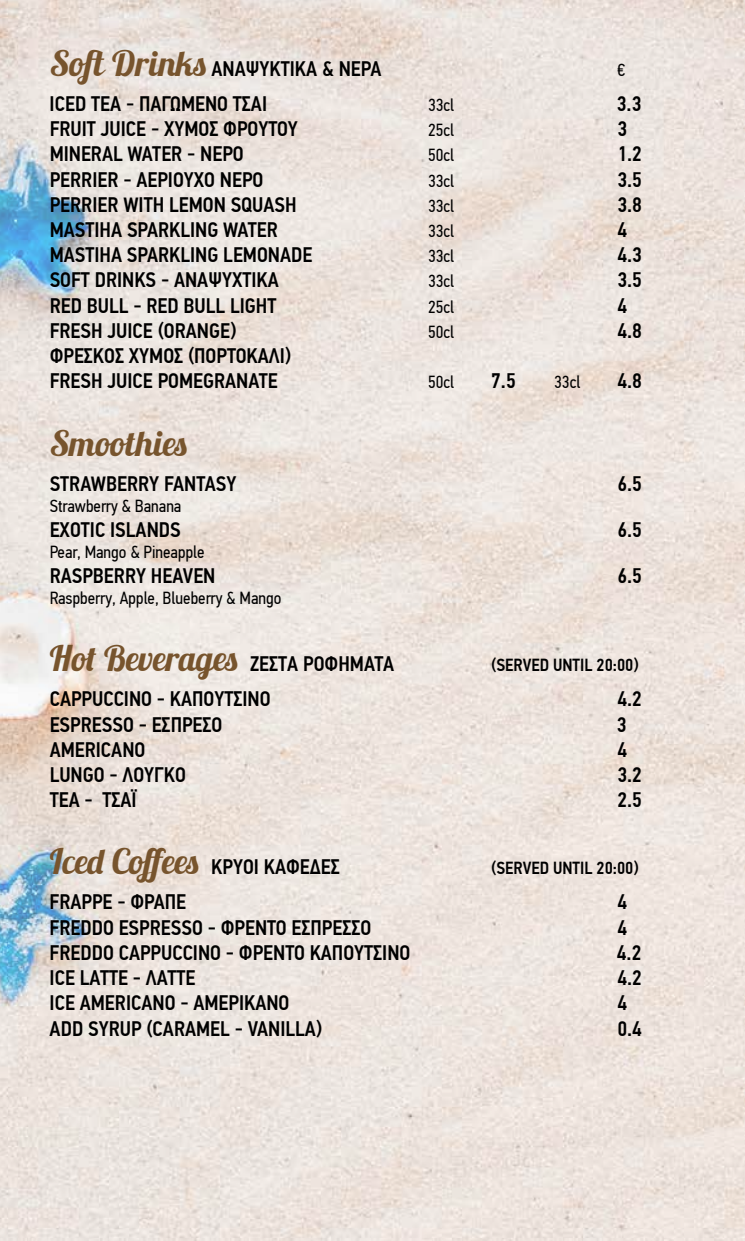
<style>
.page{position:relative;width:745px;height:1241px;background:#fff}
.page>*{position:absolute;margin:0;border:0;box-sizing:border-box;transform-origin:0 0}
.t1{font:35px "Lobster 1.3";color:#77542d}
.t2{font:500 21px/25.2px "PF Din Text Cond Pro";color:#000}
.t3{font:17.5px "PF Din Text Cond Pro";color:#000}
.t4{font:500 17.5px "PF Din Text Cond Pro";color:#000}
.s1{font-family:"Lobster 1.3";font-weight:400;font-size:35px;color:#77542d}
</style>
<div class="page">
<img style="left:0;top:0;width:744px;height:1240px">
<p class="t2" style="left:50px;top:56px;width:333px"><span class="s1">Soft Drinks</span> ΑΝΑΨΥΚΤΙΚΑ &amp; ΝΕΡΑ</p>
<p class="t3" style="left:617px;top:59px;width:9px">€</p>
<p class="t2" style="left:50px;top:91px;width:219px">ICED TEA - ΠΑΓΩΜΈΝΟ ΤΣΑΙ</p>
<p class="t3" style="left:428px;top:94px;width:28px">33cl</p>
<p class="t2" style="left:616px;top:91px;width:26px">3.3</p>
<p class="t2" style="left:50px;top:116px;width:249px">FRUIT JUICE - ΧΥΜΌΣ ΦΡΟΎΤΟΥ</p>
<p class="t3" style="left:428px;top:120px;width:28px">25cl</p>
<p class="t2" style="left:617px;top:116px;width:11px">3</p>
<p class="t2" style="left:50px;top:142px;width:193px">MINERAL WATER - ΝΕΡΌ</p>
<p class="t3" style="left:428px;top:145px;width:28px">50cl</p>
<p class="t2" style="left:617px;top:142px;width:26px">1.2</p>
<p class="t2" style="left:50px;top:167px;width:225px">PERRIER - ΑΕΡΙΟΎΧΟ ΝΕΡΌ</p>
<p class="t3" style="left:428px;top:170px;width:28px">33cl</p>
<p class="t2" style="left:617px;top:167px;width:26px">3.5</p>
<p class="t2" style="left:50px;top:192px;width:248px">PERRIER WITH LEMON SQUASH</p>
<p class="t3" style="left:428px;top:195px;width:28px">33cl</p>
<p class="t2" style="left:617px;top:192px;width:26px">3.8</p>
<p class="t2" style="left:50px;top:217px;width:230px">MASTIHA SPARKLING WATER</p>
<p class="t3" style="left:428px;top:220px;width:28px">33cl</p>
<p class="t2" style="left:617px;top:217px;width:11px">4</p>
<p class="t2" style="left:50px;top:242px;width:264px">MASTIHA SPARKLING LEMONADE</p>
<p class="t3" style="left:428px;top:246px;width:28px">33cl</p>
<p class="t2" style="left:617px;top:242px;width:26px">4.3</p>
<p class="t2" style="left:50px;top:268px;width:240px">SOFT DRINKS - ΑΝΑΨΥΧΤΙΚΆ</p>
<p class="t3" style="left:428px;top:271px;width:28px">33cl</p>
<p class="t2" style="left:617px;top:268px;width:26px">3.5</p>
<p class="t2" style="left:50px;top:293px;width:228px">RED BULL - RED BULL LIGHT</p>
<p class="t3" style="left:428px;top:296px;width:28px">25cl</p>
<p class="t2" style="left:617px;top:293px;width:11px">4</p>
<p class="t2" style="left:50px;top:318px;width:188px">FRESH JUICE (ORANGE)</p>
<p class="t3" style="left:428px;top:321px;width:28px">50cl</p>
<p class="t2" style="left:617px;top:318px;width:26px">4.8</p>
<p class="t2" style="left:50px;top:343px;width:243px">ΦΡΈΣΚΟΣ ΧΥΜΌΣ (ΠΟΡΤΟΚΆΛΙ)<br>FRESH JUICE POMEGRANATE</p>
<p class="t3" style="left:428px;top:372px;width:28px">50cl</p>
<p class="t2" style="left:491px;top:368px;width:26px">7.5</p>
<p class="t3" style="left:554px;top:372px;width:28px">33cl</p>
<p class="t2" style="left:617px;top:368px;width:26px">4.8</p>
<h1 class="t1" style="left:50px;top:420px;width:140px">Smoothies</h1>
<p class="t2" style="left:50px;top:471px;width:188px">STRAWBERRY FANTASY</p>
<p class="t2" style="left:617px;top:471px;width:26px">6.5</p>
<p class="t3" style="left:50px;top:495px;width:133px">Strawberry &amp; Banana</p>
<p class="t2" style="left:50px;top:517px;width:132px">EXOTIC ISLANDS</p>
<p class="t2" style="left:617px;top:517px;width:26px">6.5</p>
<p class="t3" style="left:50px;top:541px;width:156px">Pear, Mango &amp; Pineapple</p>
<p class="t2" style="left:50px;top:563px;width:167px">RASPBERRY HEAVEN</p>
<p class="t2" style="left:617px;top:563px;width:26px">6.5</p>
<p class="t3" style="left:50px;top:587px;width:233px">Raspberry, Apple, Blueberry &amp; Mango</p>
<p class="t2" style="left:50px;top:651px;width:346px"><span class="s1">Hot Beverages</span> ZEΣTΑ ΡΟΦΗΜΑΤΑ</p>
<p class="t4" style="left:491px;top:654px;width:149px">(SERVED UNTIL 20:00)</p>
<p class="t2" style="left:50px;top:686px;width:222px">CAPPUCCINO - ΚΑΠΟΥΤΣΊΝΟ</p>
<p class="t2" style="left:617px;top:686px;width:26px">4.2</p>
<p class="t2" style="left:50px;top:711px;width:174px">ESPRESSO - ΕΣΠΡΈΣΟ</p>
<p class="t2" style="left:616px;top:711px;width:11px">3</p>
<p class="t2" style="left:50px;top:737px;width:97px">AMERICANO</p>
<p class="t2" style="left:617px;top:737px;width:11px">4</p>
<p class="t2" style="left:50px;top:762px;width:138px">LUNGO - ΛΟΎΓΚΟ</p>
<p class="t2" style="left:617px;top:762px;width:26px">3.2</p>
<p class="t2" style="left:50px;top:787px;width:88px">TEA - ΤΣΆΙ</p>
<p class="t2" style="left:617px;top:787px;width:26px">2.5</p>
<p class="t2" style="left:50px;top:854px;width:291px"><span class="s1">Iced Coffees</span> ΚΡΥΟΙ ΚΑΦΕΔΕΣ</p>
<p class="t4" style="left:491px;top:857px;width:149px">(SERVED UNTIL 20:00)</p>
<p class="t2" style="left:50px;top:889px;width:136px">FRAPPE - ΦΡΑΠΈ</p>
<p class="t2" style="left:617px;top:889px;width:11px">4</p>
<p class="t2" style="left:50px;top:914px;width:323px">FREDDO ESPRESSO - ΦΡΕΝΤΟ ΕΣΠΡΕΣΣΟ</p>
<p class="t2" style="left:617px;top:914px;width:11px">4</p>
<p class="t2" style="left:50px;top:940px;width:362px">FREDDO CAPPUCCINO - ΦΡΕΝΤΟ ΚΑΠΟΥΤΣΙΝΟ</p>
<p class="t2" style="left:616px;top:940px;width:26px">4.2</p>
<p class="t2" style="left:50px;top:965px;width:147px">ICE LATTE - ΛΑΤΤΕ</p>
<p class="t2" style="left:617px;top:965px;width:26px">4.2</p>
<p class="t2" style="left:50px;top:990px;width:241px">ICE AMERICANO - ΑΜΕΡΙΚΑΝΟ</p>
<p class="t2" style="left:617px;top:990px;width:11px">4</p>
<p class="t2" style="left:50px;top:1015px;width:274px">ADD SYRUP (CARAMEL - VANILLA)</p>
<p class="t2" style="left:617px;top:1015px;width:26px">0.4</p>
</div>
